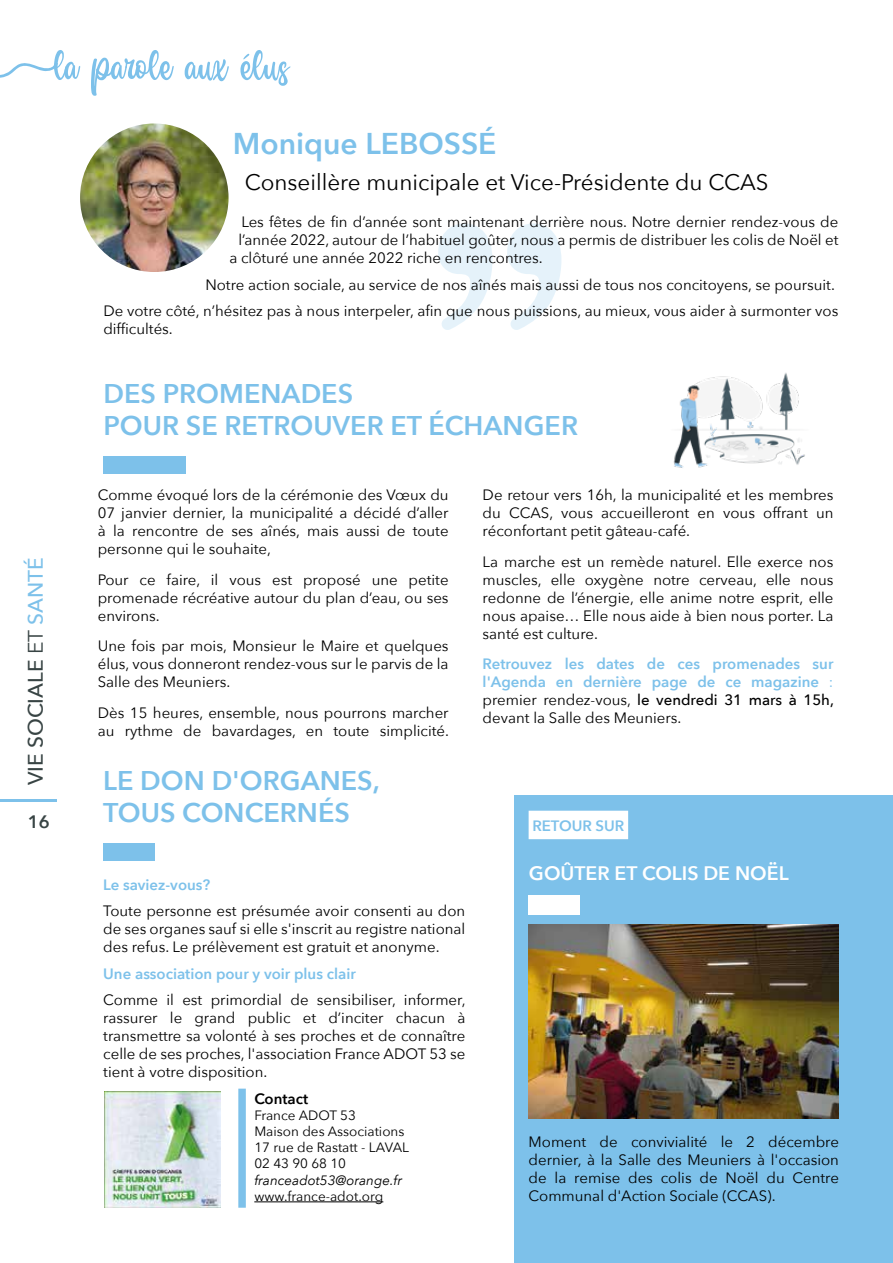
<style>
.page{position:relative;width:893px;height:1263px;background:#fff}
.page>*{position:absolute;margin:0;border:0;box-sizing:border-box;transform-origin:0 0}
.t1{font:54px "Blantick Script";color:#7dc1ea}
.t2{font:600 30px "Avenir Next";color:#7dc1ea}
.t3{font:600 27px/32.4px "Avenir Next";color:#7dc1ea}
.t4{font:22.5px "Avenir Next";color:#000}
.t5{font:500 21px "Avenir Next";color:#384444}
.t6{font:600 19.5px "Avenir Next";color:#fff}
.t7{font:600 18px "Avenir Next";color:#384444}
.t8{font:15px/18px "Avenir Next";color:#000;text-align:justify}
.t9{font:600 15px/18px "Avenir Next";color:#7dc1ea;text-align:justify}
.t10{font:600 15px "Avenir Next";color:#000}
.t11{font:13.5px/16.2px "Avenir Next";color:#000}
.t12{font:italic 13.5px "Avenir Next";color:#000}
.s1{font-weight:400}
.s2{color:#7dc1ea}
.s3{font-weight:400;color:#000}
.s4{font-weight:500;color:#000}
</style>
<div class="page">
<svg style="left:438px;top:223px;width:54px;height:107px"></svg>
<svg style="left:507px;top:223px;width:54px;height:107px"></svg>
<svg style="left:0;top:62px;width:58px;height:16px"></svg>
<hr style="left:0;top:799px;width:57px;height:3px;background:#7dc1ea">
<img style="left:80px;top:123px;width:149px;height:149px;border-radius:74px">
<div style="left:103px;top:844px;width:51px;height:17px;background:#7dc1ea"></div>
<div style="left:514px;top:795px;width:379px;height:468px;background:#7dc1ea"></div>
<img style="left:529px;top:925px;width:310px;height:193px">
<div style="left:529px;top:811px;width:99px;height:28px;background:#fff"></div>
<div style="left:529px;top:895px;width:51px;height:19px;background:#fff"></div>
<img style="left:104px;top:1091px;width:116px;height:117px">
<div style="left:238px;top:1089px;width:8px;height:119px;background:#7dc1ea"></div>
<hr style="left:254px;top:1201px;width:129px;height:1px;background:#000">
<div style="left:103px;top:457px;width:83px;height:17px;background:#7dc1ea"></div>
<img style="left:673px;top:373px;width:132px;height:95px">
<h1 class="t1" style="left:54px;top:38px;width:236px">la parole aux élus</h1>
<h2 class="t2" style="left:233px;top:118px;width:265px">Monique LEBOSSÉ</h2>
<h3 class="t4" style="left:245px;top:163px;width:525px">Conseillère municipale et Vice-Présidente du CCAS</h3>
<p class="t8" style="left:241px;top:212px;width:599px">Les fêtes de fin d’année sont maintenant derrière nous. Notre dernier rendez-vous de</p>
<p class="t8" style="left:238px;top:230px;width:602px">l’année 2022, autour de l’habituel goûter, nous a permis de distribuer les colis de Noël et</p>
<p class="t8" style="left:229px;top:248px;width:315px">a clôturé une année 2022 riche en rencontres.</p>
<p class="t8" style="left:103px;top:271px;width:737px;line-height:26.5px;text-align:right">Notre action sociale, au service de nos aînés mais aussi de tous nos concitoyens, se poursuit.<br>De votre côté, n’hésitez pas à nous interpeler, afin que nous puissions, au mieux, vous aider à surmonter vos</p>
<p class="t8" style="left:103px;top:319px;width:71px">difficultés.</p>
<h3 class="t5" style="left:18px;top:785px;width:229px;rotate:-90deg">VIE SOCIALE <span class="s1">ET</span> <span class="s2">SANTÉ</span></h3>
<p class="t7" style="left:28px;top:806px;width:23px">16</p>
<h3 class="t3" style="left:103px;top:377px;width:476px">DES PROMENADES<br>POUR SE RETROUVER ET ÉCHANGER</h3>
<p class="t8" style="left:98px;top:485px;width:352px">Comme évoqué lors de la cérémonie des Vœux du 07 janvier dernier, la municipalité a décidé d’aller à la rencontre de ses aînés, mais aussi de toute personne qui le souhaite,</p>
<p class="t8" style="left:98px;top:570px;width:352px">Pour ce faire, il vous est proposé une petite promenade récréative autour du plan d’eau, ou ses environs.</p>
<p class="t8" style="left:98px;top:636px;width:352px">Une fois par mois, Monsieur le Maire et quelques élus, vous donneront rendez-vous sur le parvis de la Salle des Meuniers.</p>
<p class="t8" style="left:98px;top:703px;width:353px">Dès 15 heures, ensemble, nous pourrons marcher au rythme de bavardages, en toute simplicité.</p>
<h3 class="t3" style="left:103px;top:763px;width:278px">LE DON D'ORGANES,<br>TOUS CONCERNÉS</h3>
<p class="t9" style="left:103px;top:875px;width:109px">Le saviez-vous?</p>
<p class="t8" style="left:103px;top:901px;width:364px">Toute personne est présumée avoir consenti au don de ses organes sauf si elle s'inscrit au registre national des refus. Le prélèvement est gratuit et anonyme.</p>
<p class="t9" style="left:103px;top:964px;width:254px">Une association pour y voir plus clair</p>
<p class="t8" style="left:103px;top:991px;width:364px">Comme il est primordial de sensibiliser, informer, rassurer le grand public et d’inciter chacun à transmettre sa volonté à ses proches et de connaître celle de ses proches, l'association France ADOT 53 se tient à votre disposition.</p>
<p class="t10" style="left:254px;top:1085px;width:55px">Contact</p>
<p class="t11" style="left:254px;top:1106px;width:156px">France ADOT 53<br>Maison des Associations<br>17 rue de Rastatt - LAVAL<br>02 43 90 68 10</p>
<p class="t12" style="left:254px;top:1168px;width:149px">franceadot53@orange.fr</p>
<p class="t11" style="left:254px;top:1187px;width:131px">www.france-adot.org</p>
<p class="t8" style="left:483px;top:485px;width:352px">De retour vers 16h, la municipalité et les membres du CCAS, vous accueilleront en vous offrant un réconfortant petit gâteau-café.</p>
<p class="t8" style="left:483px;top:552px;width:352px">La marche est un remède naturel. Elle exerce nos muscles, elle oxygène notre cerveau, elle nous redonne de l’énergie, elle anime notre esprit, elle nous apaise… Elle nous aide à bien nous porter. La santé est culture.</p>
<p class="t9" style="left:483px;top:655px;width:353px">Retrouvez les dates de ces promenades sur l'Agenda en dernière page de ce magazine <span class="s1">: </span><span class="s3">premier rendez-vous,</span> <span class="s4">le vendredi 31 mars à 15h, </span><span class="s3">devant la Salle des Meuniers.</span></p>
<p class="t9" style="left:532px;top:816px;width:94px">RETOUR SUR</p>
<h3 class="t6" style="left:529px;top:856px;width:261px">GOÛTER ET COLIS DE NOËL</h3>
<p class="t8" style="left:529px;top:1132px;width:312px">Moment de convivialité le 2 décembre dernier, à la Salle des Meuniers à l'occasion de la remise des colis de Noël du Centre Communal d'Action Sociale (CCAS).</p>
</div>
